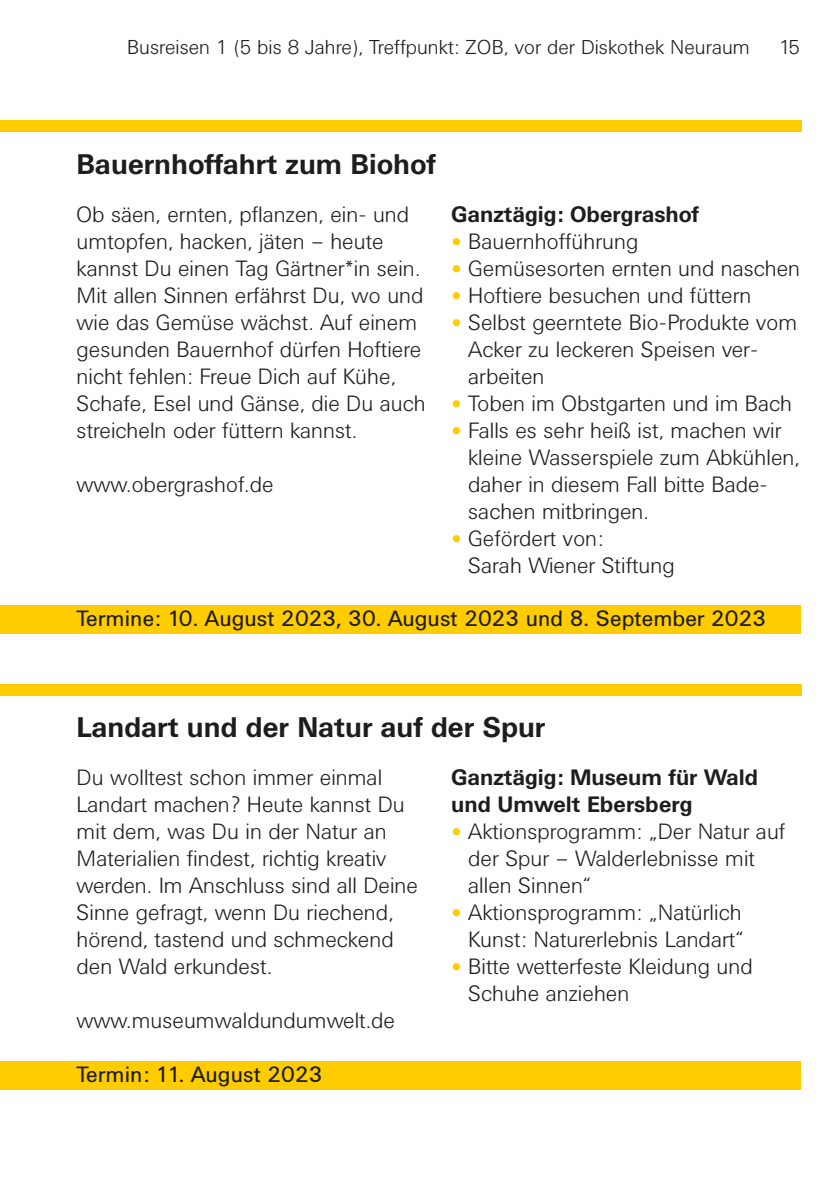
<style>
.page{position:relative;width:840px;height:1191px;background:#fff}
.page>*{position:absolute;margin:0;border:0;box-sizing:border-box;transform-origin:0 0}
.head2{font:700 28px "Univers BQ";color:#1d1d1b}
.fliess11{font:300 22px/27px "Univers BQ";color:#1d1d1b}
.aufz11{font:300 22px/27px "Univers BQ";color:#1d1d1b}
.fliess11-2{font:22px "Univers BQ";color:#1d1d1b}
.head_aufz{font:700 22px/27px "Univers BQ";color:#1d1d1b}
.t1{font:300 20px "Univers BQ";color:#1d1d1b}
.s1{font-size:32px;color:#fc0}
</style>
<div class="page">
<div style="left:0;top:121px;width:801px;height:11px;background:#fc0"></div>
<div style="left:0;top:605px;width:799px;height:29px;background:#fc0"></div>
<div style="left:0;top:684px;width:801px;height:11px;background:#fc0"></div>
<div style="left:0;top:1061px;width:799px;height:28px;background:#fc0"></div>
<p class="t1" style="left:127px;top:37px;width:624px">Busreisen 1 (5 bis 8 Jahre), Treffpunkt: ZOB, vor der Diskothek Neuraum</p>
<p class="t1" style="left:778px;top:37px;width:23px">15</p>
<p class="head2" style="left:77px;top:148px;width:360px">Bauernhoffahrt zum Biohof</p>
<p class="fliess11" style="left:77px;top:201px;width:350px">Ob säen, ernten, pflanzen, ein- und umtopfen, hacken, jäten – heute kannst Du einen Tag Gärtner*in sein.<br>Mit allen Sinnen erfährst Du, wo und wie das Gemüse wächst. Auf einem gesunden Bauernhof dürfen Hoftiere nicht fehlen: Freue Dich auf Kühe, Schafe, Esel und Gänse, die Du auch streicheln oder füttern kannst.</p>
<p class="fliess11" style="left:77px;top:471px;width:198px">www.obergrashof.de</p>
<p class="head_aufz" style="left:451px;top:201px;width:249px">Ganztägig: Obergrashof</p>
<p class="aufz11" style="left:451px;top:228px;width:189px"><span class="s1">•</span> Bauernhofführung</p>
<p class="aufz11" style="left:451px;top:255px;width:350px"><span class="s1">•</span> Gemüsesorten ernten und naschen</p>
<p class="aufz11" style="left:451px;top:282px;width:301px"><span class="s1">•</span> Hoftiere besuchen und füttern</p>
<p class="aufz11" style="left:468px;top:309px;width:330px;text-indent:-17px"><span class="s1">•</span> Selbst geerntete Bio-Produkte vom<br>Acker zu leckeren Speisen ver&shy;arbeiten</p>
<p class="aufz11" style="left:451px;top:390px;width:342px"><span class="s1">•</span> Toben im Obstgarten und im Bach</p>
<p class="aufz11" style="left:468px;top:417px;width:333px;text-indent:-17px"><span class="s1">•</span> Falls es sehr heiß ist, machen wir kleine Wasserspiele zum Abkühlen, daher in diesem Fall bitte Bade&shy;sachen mitbringen.</p>
<p class="aufz11" style="left:468px;top:525px;width:208px;text-indent:-17px"><span class="s1">•</span> Gefördert von:<br>Sarah Wiener Stiftung</p>
<p class="fliess11-2" style="left:77px;top:606px;width:690px">Termine: 10. August 2023, 30. August 2023 und 8. September 2023</p>
<p class="head2" style="left:77px;top:711px;width:470px">Landart und der Natur auf der Spur</p>
<p class="fliess11" style="left:77px;top:765px;width:343px">Du wolltest schon immer einmal<br>Landart machen? Heute kannst Du mit dem, was Du in der Natur an<br>Materialien findest, richtig kreativ werden. Im Anschluss sind all Deine<br>Sinne gefragt, wenn Du riechend, hörend, tastend und schmeckend den Wald erkundest.</p>
<p class="fliess11" style="left:77px;top:1008px;width:320px">www.museumwaldundumwelt.de</p>
<p class="head_aufz" style="left:451px;top:764px;width:308px">Ganztägig: Museum für Wald und Umwelt Ebersberg</p>
<p class="aufz11" style="left:468px;top:819px;width:318px;text-indent:-17px"><span class="s1">•</span> Aktionsprogramm: „Der Natur auf der Spur – Walderlebnisse mit allen Sinnen“</p>
<p class="aufz11" style="left:451px;top:900px;width:294px;text-align:right"><span class="s1">•</span> Aktionsprogramm: „Natürlich<br>Kunst: Naturerlebnis Landart“</p>
<p class="aufz11" style="left:468px;top:954px;width:286px;text-indent:-17px"><span class="s1">•</span> Bitte wetterfeste Kleidung und<br>Schuhe anziehen</p>
<p class="fliess11-2" style="left:77px;top:1061px;width:247px">Termin: 11. August 2023</p>
</div>
